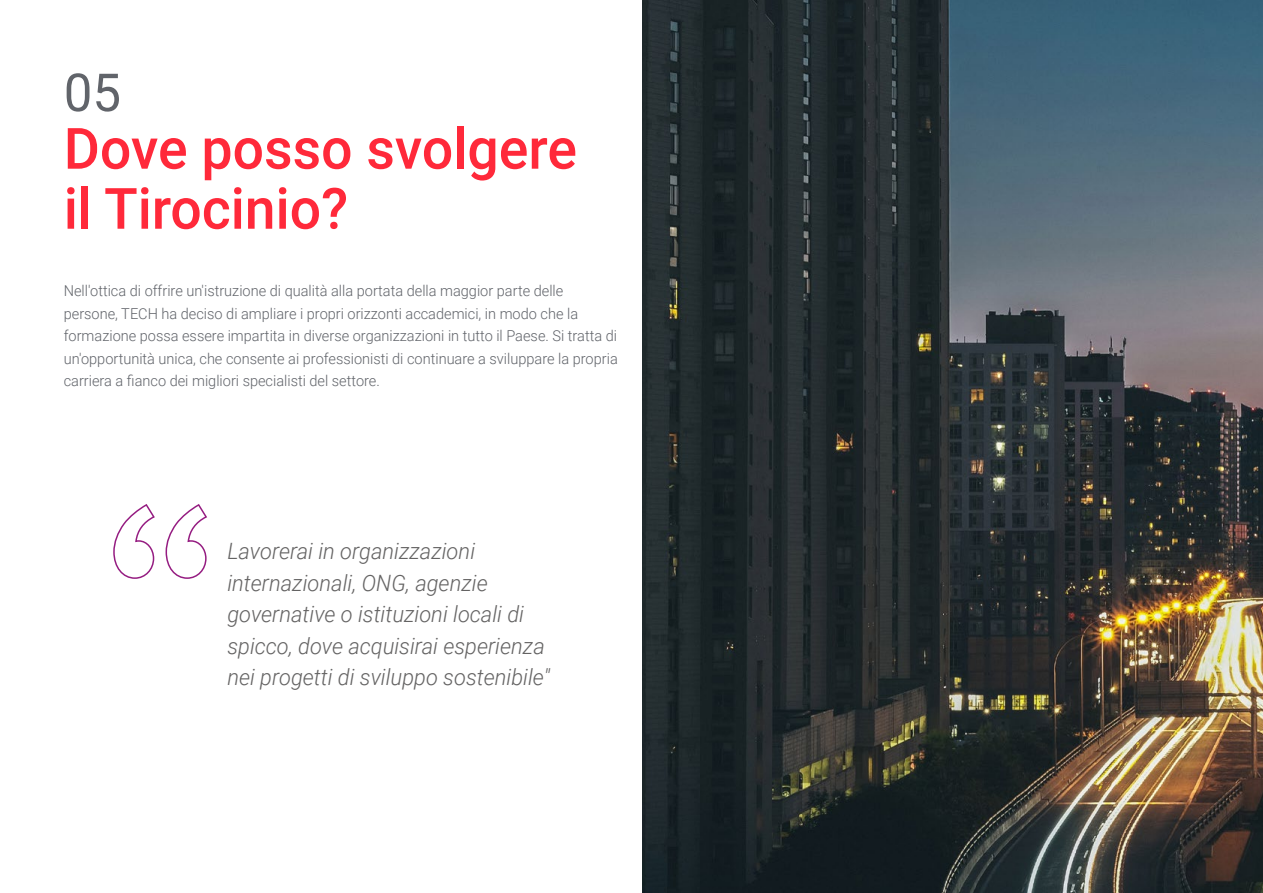
<style>
.page{position:relative;width:1263px;height:893px;background:#fff}
.page>*{position:absolute;margin:0;border:0;box-sizing:border-box;transform-origin:0 0}
.t1{font:500 57px/60px "Roboto";color:#ff293a}
.t2{font:52.5px "Roboto";color:#61646a}
.t3{font:italic 300 22.5px/31.5px "Roboto";color:#646363}
.t4{font:300 15px/22.5px "Roboto";color:#61646a}
</style>
<div class="page">
<img style="left:642px;top:0;width:621px;height:893px">
<svg style="left:113px;top:504px;width:94px;height:75px"></svg>
<h2 class="t2" style="left:64px;top:56px;width:59px">05</h2>
<h1 class="t1" style="left:64px;top:116px;width:515px">Dove posso svolgere il Tirocinio?</h1>
<p class="t4" style="left:64px;top:279px;width:555px">Nell'ottica di offrire un'istruzione di qualità alla portata della maggior parte delle persone, TECH ha deciso di ampliare i propri orizzonti accademici, in modo che la formazione possa essere impartita in diverse organizzazioni in tutto il Paese. Si tratta di un'opportunità unica, che consente ai professionisti di continuare a sviluppare la propria carriera a fianco dei migliori specialisti del settore.</p>
<h3 class="t3" style="left:227px;top:535px;width:324px">Lavorerai in organizzazioni internazionali, ONG, agenzie governative o istituzioni locali di spicco, dove acquisirai esperienza nei progetti di sviluppo sostenibile"</h3>
</div>
